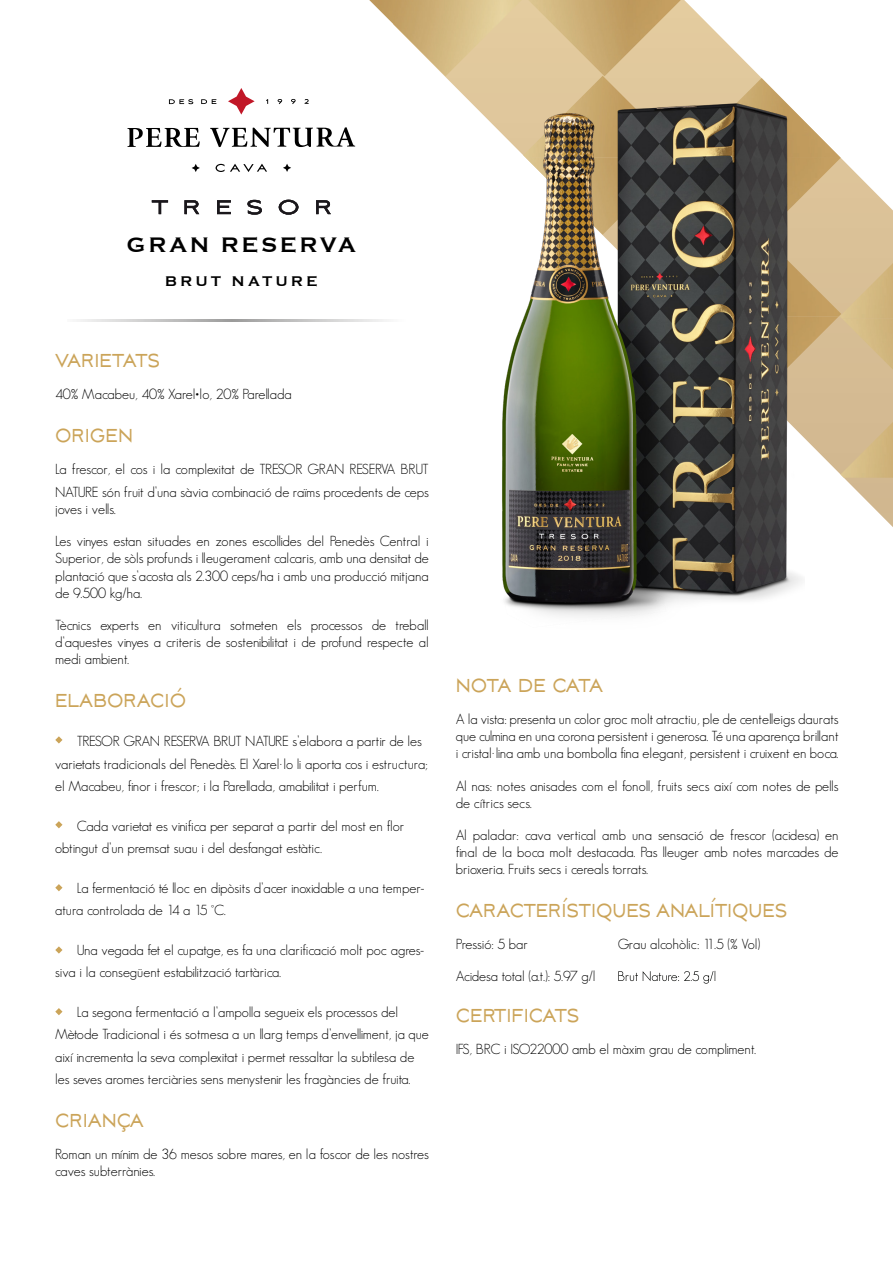
<style>
.page{position:relative;width:893px;height:1263px;background:#fff}
.page>*{position:absolute;margin:0;border:0;box-sizing:border-box;transform-origin:0 0}
.t1{font:23.4px "Aviano Sans";color:#cba459;scale:.77 1}
.t2{font:23.4px "Aviano Sans";letter-spacing:-.06em;color:#cba459;scale:.77 1}
.t3{font:700 21.6px "Copperplate Becker";letter-spacing:.15em;color:#000}
.t4{font:700 14.4px "Copperplate Becker";letter-spacing:.25em;color:#000}
.t5{font:300 14.25px/17.2px "Geosans";color:#000}
.t6{font:300 14.25px "Geosans";letter-spacing:-.025em;color:#000}
</style>
<div class="page">
<svg style="left:444px;top:0;width:449px;height:527px"></svg>
<img style="left:528px;top:0;width:153px;height:76px">
<img style="left:369px;top:0;width:153px;height:76px">
<img style="left:523px;top:76px;width:159px;height:16px">
<img style="left:684px;top:78px;width:157px;height:80px">
<img style="left:804px;top:158px;width:37px;height:76px">
<img style="left:804px;top:234px;width:37px;height:82px">
<img style="left:804px;top:316px;width:35px;height:77px">
<img style="left:840px;top:263px;width:53px;height:56px">
<img style="left:842px;top:319px;width:51px;height:51px">
<img style="left:840px;top:422px;width:53px;height:56px">
<img style="left:480px;top:92px;width:324px;height:525px">
<svg style="left:152px;top:200px;width:16px;height:14px"></svg>
<svg style="left:185px;top:200px;width:14px;height:14px"></svg>
<svg style="left:217px;top:200px;width:14px;height:14px"></svg>
<svg style="left:247px;top:200px;width:15px;height:15px"></svg>
<svg style="left:279px;top:200px;width:19px;height:15px"></svg>
<svg style="left:316px;top:200px;width:15px;height:14px"></svg>
<svg style="left:127px;top:127px;width:228px;height:20px"></svg>
<svg style="left:169px;top:99px;width:24px;height:5px"></svg>
<svg style="left:201px;top:99px;width:15px;height:5px"></svg>
<svg style="left:278px;top:99px;width:4px;height:5px"></svg>
<svg style="left:291px;top:99px;width:5px;height:5px"></svg>
<svg style="left:305px;top:99px;width:4px;height:5px"></svg>
<svg style="left:192px;top:164px;width:8px;height:8px"></svg>
<svg style="left:283px;top:164px;width:8px;height:8px"></svg>
<svg style="left:216px;top:164px;width:51px;height:8px"></svg>
<svg style="left:228px;top:88px;width:27px;height:27px"></svg>
<svg style="left:55px;top:736px;width:8px;height:7px"></svg>
<svg style="left:55px;top:821px;width:8px;height:7px"></svg>
<svg style="left:55px;top:884px;width:8px;height:7px"></svg>
<svg style="left:55px;top:946px;width:8px;height:8px"></svg>
<svg style="left:55px;top:1008px;width:8px;height:7px"></svg>
<img style="left:618px;top:970px;width:98px;height:14px">
<h2 class="t3" style="left:127px;top:233px;width:230px">GRAN RESERVA</h2>
<p class="t4" style="left:165px;top:273px;width:154px">BRUT NATURE</p>
<h1 class="t1" style="left:55px;top:348px;width:138px">VARIETATS</h1>
<p class="t5" style="left:55px;top:386px;width:238px">40% Macabeu, 40% Xarel•lo, 20% Parellada</p>
<h1 class="t1" style="left:55px;top:422px;width:103px">ORIGEN</h1>
<p class="t5" style="left:55px;top:458px;width:375px;line-height:22.5px">La frescor, el cos i la complexitat de TRESOR GRAN RESERVA BRUT<br>NATURE són fruit d’una sàvia combinació de raïms procedents de ceps</p>
<p class="t5" style="left:55px;top:500px;width:62px">joves i vells.</p>
<p class="t5" style="left:55px;top:532px;width:375px;text-align:justify">Les vinyes estan situades en zones escollides del Penedès Central i Superior, de sòls profunds i lleugerament calcaris, amb una densitat de plantació que s’acosta als 2.300 ceps/ha i amb una producció mitjana de 9.500 kg/ha.</p>
<p class="t5" style="left:55px;top:616px;width:375px;text-align:justify">Tècnics experts en viticultura sotmeten els processos de treball d’aquestes vinyes a criteris de sostenibilitat i de profund respecte al medi ambient.</p>
<h1 class="t1" style="left:55px;top:687px;width:172px">ELABORACIÓ</h1>
<p class="t5" style="left:55px;top:730px;width:375px;line-height:22.5px;text-indent:22px">TRESOR GRAN RESERVA BRUT NATURE s’elabora a partir de les varietats tradicionals del Penedès. El Xarel·lo li aporta cos i estructura; el Macabeu, finor i frescor; i la Parellada, amabilitat i perfum.</p>
<p class="t5" style="left:55px;top:815px;width:351px;line-height:22.5px;text-indent:22px">Cada varietat es vinifica per separat a partir del most en flor obtingut d’un premsat suau i del desfangat estàtic.</p>
<p class="t5" style="left:55px;top:877px;width:371px;line-height:22.5px;text-indent:22px">La fermentació té lloc en dipòsits d’acer inoxidable a una temper&shy;atura controlada de 14 a 15 °C.</p>
<p class="t5" style="left:55px;top:939px;width:371px;line-height:22.5px;text-indent:22px">Una vegada fet el cupatge, es fa una clarificació molt poc agres&shy;siva i la consegüent estabilització tartàrica.</p>
<p class="t5" style="left:55px;top:1001px;width:375px;line-height:22.5px;text-indent:22px">La segona fermentació a l’ampolla segueix els processos del Mètode Tradicional i és sotmesa a un llarg temps d’envelliment, ja que així incrementa la seva complexitat i permet ressaltar la subtilesa de les seves aromes terciàries sens menystenir les fragàncies de fruita.</p>
<h1 class="t1" style="left:55px;top:1107px;width:117px">CRIANÇA</h1>
<p class="t5" style="left:55px;top:1145px;width:375px">Roman un mínim de 36 mesos sobre mares, en la foscor de les nostres caves subterrànies.</p>
<h1 class="t2" style="left:456px;top:672px;width:193px">NOTA DE CATA</h1>
<p class="t5" style="left:456px;top:710px;width:384px;text-align:justify">A la vista: presenta un color groc molt atractiu, ple de centelleigs daurats que culmina en una corona persistent i generosa. Té una aparença brillant i cristal·lina amb una bombolla fina elegant, persistent i cruixent en boca.</p>
<p class="t5" style="left:456px;top:777px;width:384px">Al nas: notes anisades com el fonoll, fruits secs així com notes de pells de cítrics secs.</p>
<p class="t5" style="left:456px;top:826px;width:384px;text-align:justify">Al paladar: cava vertical amb una sensació de frescor (acidesa) en final de la boca molt destacada. Pas lleuger amb notes marcades de brioxeria. Fruits secs i cereals torrats.</p>
<h1 class="t1" style="left:456px;top:897px;width:432px">CARACTERÍSTIQUES ANALÍTIQUES</h1>
<p class="t5" style="left:456px;top:935px;width:74px">Pressió: 5 bar</p>
<p class="t5" style="left:618px;top:935px;width:144px">Grau alcohòlic: 11.5 (% Vol)</p>
<p class="t6" style="left:456px;top:968px;width:141px">Acidesa total (a.t.): 5.97 g/l</p>
<h1 class="t1" style="left:456px;top:1002px;width:162px">CERTIFICATS</h1>
<p class="t5" style="left:456px;top:1040px;width:302px">IFS, BRC i ISO22000 amb el màxim grau de compliment.</p>
</div>
